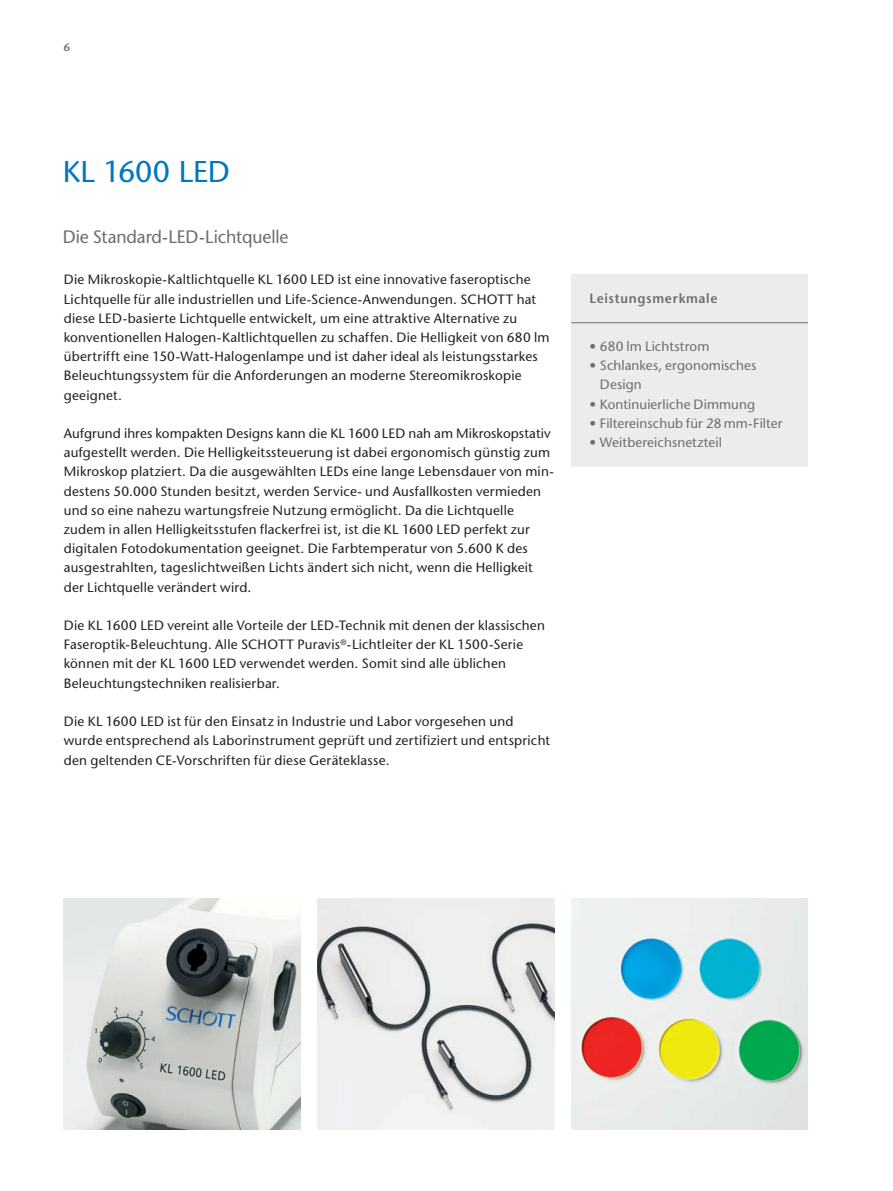
<style>
.page{position:relative;width:893px;height:1191px;background:#fff}
.page>*{position:absolute;margin:0;border:0;box-sizing:border-box;transform-origin:0 0}
.t1{font:500 30px "Stone Sans Std";letter-spacing:-.005em;color:#0077c0}
.t2{font:500 18px "Stone Sans Std";letter-spacing:-.005em;color:#6c6d70}
.t3{font:500 13.5px/19.2px "Stone Sans Std";letter-spacing:.02em;color:#231f20}
.t4{font:500 13.5px/19.2px "Stone Sans Std";letter-spacing:.005em;color:#6c6d70}
.t5{font:600 13.5px "Stone Sans Std";letter-spacing:.05em;color:#6c6d70;scale:.96 1}
.t6{font:600 10.8px "Stone Sans Std";color:#6c6d70}
</style>
<div class="page">
<img style="left:317px;top:899px;width:237px;height:230px">
<img style="left:571px;top:899px;width:237px;height:230px">
<img style="left:64px;top:898px;width:236px;height:231px">
<div style="left:571px;top:275px;width:237px;height:192px;background:#ececee"></div>
<hr style="left:571px;top:322px;width:237px;height:1px;background:#6c6d70">
<p class="t6" style="left:64px;top:40px;width:8px">6</p>
<h1 class="t1" style="left:63px;top:153px;width:169px">KL 1600 LED</h1>
<h2 class="t2" style="left:63px;top:226px;width:227px">Die Standard-LED-Lichtquelle</h2>
<p class="t3" style="left:64px;top:270px;width:487px">Die Mikroskopie-Kaltlichtquelle KL 1600 LED ist eine innovative faseroptische Lichtquelle für alle industriellen und Life-Science-Anwendungen. SCHOTT hat diese LED-basierte Lichtquelle entwickelt, um eine attraktive Alternative zu konventionellen Halogen-Kaltlichtquellen zu schaffen. Die Helligkeit von 680 lm übertrifft eine 150-Watt-Halogenlampe und ist daher ideal als leistungsstarkes Beleuchtungssystem für die Anforderungen an moderne Stereomikroskopie geeignet.</p>
<p class="t3" style="left:64px;top:424px;width:492px">Aufgrund ihres kompakten Designs kann die KL 1600 LED nah am Mikroskopstativ aufgestellt werden. Die Helligkeitssteuerung ist dabei ergonomisch günstig zum Mikroskop platziert. Da die ausgewählten LEDs eine lange Lebensdauer von min&shy;destens 50.000 Stunden besitzt, werden Service- und Ausfallkosten vermieden und so eine nahezu wartungsfreie Nutzung ermöglicht. Da die Lichtquelle zudem in allen Helligkeitsstufen flackerfrei ist, ist die KL 1600 LED perfekt zur digitalen Fotodokumentation geeignet. Die Farbtemperatur von 5.600 K des ausgestrahlten, tageslichtweißen Lichts ändert sich nicht, wenn die Helligkeit der Lichtquelle verändert wird.</p>
<p class="t3" style="left:64px;top:616px;width:483px">Die KL 1600 LED vereint alle Vorteile der LED-Technik mit denen der klassischen Faseroptik-Beleuchtung. Alle SCHOTT Puravis<sup>®</sup>-Lichtleiter der KL 1500-Serie können mit der KL 1600 LED verwendet werden. Somit sind alle üblichen Beleuchtungstechniken realisierbar.</p>
<p class="t3" style="left:64px;top:712px;width:488px">Die KL 1600 LED ist für den Einsatz in Industrie und Labor vorgesehen und wurde entsprechend als Laborinstrument geprüft und zertifiziert und entspricht den geltenden CE-Vorschriften für diese Geräteklasse.</p>
<p class="t5" style="left:589px;top:290px;width:135px">Leistungsmerkmale</p>
<p class="t4" style="left:589px;top:337px;width:122px">• 680 lm Lichtstrom</p>
<p class="t4" style="left:600px;top:356px;width:158px;text-indent:-11px">• Schlankes, ergonomisches<br>Design</p>
<p class="t4" style="left:589px;top:394px;width:167px">• Kontinuierliche Dimmung</p>
<p class="t4" style="left:589px;top:413px;width:195px">• Filtereinschub für 28 mm-Filter</p>
<p class="t4" style="left:589px;top:433px;width:134px">• Weitbereichsnetzteil</p>
</div>
